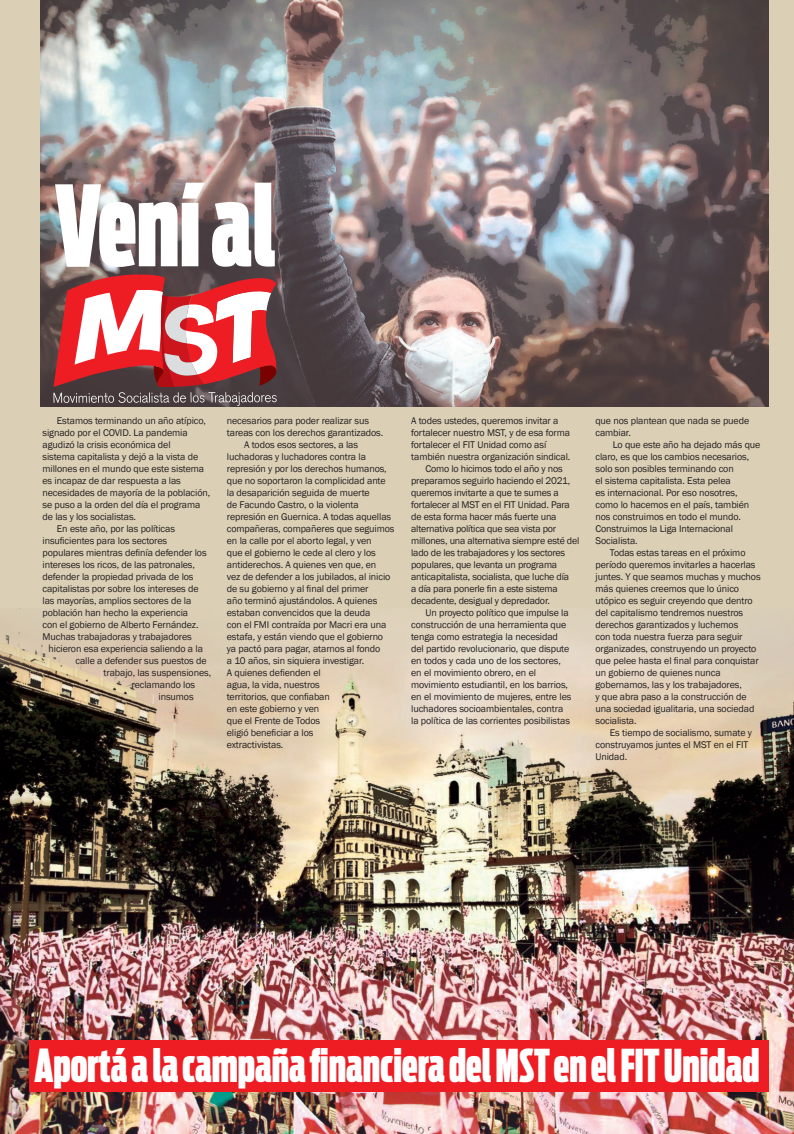
<style>
.page{position:relative;width:794px;height:1134px;background:#dbcfb5}
.page>*{position:absolute;margin:0;border:0;box-sizing:border-box;transform-origin:0 0}
.t1{font:900 110.6px "Antenna Comp";color:#fff}
.t2{font:900 44.9px "Antenna Comp";color:#fff}
.t3{font:10px/12px "Franklin Gothic";letter-spacing:-.01em;color:#231f20}
</style>
<div class="page">
<img style="left:0;top:608px;width:794px;height:526px">
<img style="left:40px;top:0;width:728px;height:406px">
<div style="left:29px;top:1040px;width:739px;height:52px;background:#ee1d23"></div>
<svg style="left:53px;top:273px;width:224px;height:133px;background:#b9676a"></svg>
<h1 class="t1" style="left:55px;top:182px;width:222px">Vení al</h1>
<p class="t3" style="left:57px;top:415px;width:151px">Estamos terminando un año atípico,</p>
<p class="t3" style="left:43px;top:427px;width:147px">signado por el COVID. La pandemia</p>
<p class="t3" style="left:43px;top:439px;width:130px">agudizó la crisis económica del</p>
<p class="t3" style="left:43px;top:451px;width:157px">sistema capitalista y dejó a la vista de</p>
<p class="t3" style="left:43px;top:463px;width:163px">millones en el mundo que este sistema</p>
<p class="t3" style="left:43px;top:475px;width:140px">es incapaz de dar respuesta a las</p>
<p class="t3" style="left:43px;top:487px;width:169px">necesidades de mayoría de la población,</p>
<p class="t3" style="left:43px;top:499px;width:159px">se puso a la orden del día el programa</p>
<p class="t3" style="left:43px;top:511px;width:95px">de las y los socialistas.</p>
<p class="t3" style="left:57px;top:523px;width:120px">En este año, por las políticas</p>
<p class="t3" style="left:43px;top:535px;width:126px">insuficientes para los sectores</p>
<p class="t3" style="left:43px;top:547px;width:166px">populares mientras definía defender los</p>
<p class="t3" style="left:43px;top:559px;width:154px">intereses los ricos, de las patronales,</p>
<p class="t3" style="left:43px;top:571px;width:153px">defender la propiedad privada de los</p>
<p class="t3" style="left:43px;top:583px;width:157px">capitalistas por sobre los intereses de</p>
<p class="t3" style="left:43px;top:595px;width:150px">las mayorías, amplios sectores de la</p>
<p class="t3" style="left:43px;top:607px;width:147px">población han hecho la experiencia</p>
<p class="t3" style="left:43px;top:619px;width:157px">con el gobierno de Alberto Fernández.</p>
<p class="t3" style="left:43px;top:631px;width:151px">Muchas trabajadoras y trabajadores</p>
<p class="t3" style="left:49px;top:643px;width:156px">hicieron esa experiencia saliendo a la</p>
<p class="t3" style="left:76px;top:655px;width:133px">calle a defender sus puestos de</p>
<p class="t3" style="left:104px;top:667px;width:109px">trabajo, las suspensiones,</p>
<p class="t3" style="left:132px;top:679px;width:65px">reclamando los</p>
<p class="t3" style="left:159px;top:691px;width:37px">insumos</p>
<p class="t3" style="left:227px;top:415px;width:144px">necesarios para poder realizar sus</p>
<p class="t3" style="left:227px;top:427px;width:158px">tareas con los derechos garantizados.</p>
<p class="t3" style="left:244px;top:439px;width:115px">A todos esos sectores, a las</p>
<p class="t3" style="left:227px;top:451px;width:141px">luchadoras y luchadores contra la</p>
<p class="t3" style="left:227px;top:463px;width:161px">represión y por los derechos humanos,</p>
<p class="t3" style="left:227px;top:475px;width:160px">que no soportaron la complicidad ante</p>
<p class="t3" style="left:227px;top:487px;width:144px">la desaparición seguida de muerte</p>
<p class="t3" style="left:227px;top:499px;width:133px">de Facundo Castro, o la violenta</p>
<p class="t3" style="left:227px;top:511px;width:166px">represión en Guernica. A todas aquellas</p>
<p class="t3" style="left:227px;top:523px;width:169px">compañeras, compañeres que seguimos</p>
<p class="t3" style="left:227px;top:535px;width:146px">en la calle por el aborto legal, y ven</p>
<p class="t3" style="left:227px;top:547px;width:150px">que el gobierno le cede al clero y los</p>
<p class="t3" style="left:227px;top:559px;width:151px">antiderechos. A quienes ven que, en</p>
<p class="t3" style="left:227px;top:571px;width:165px">vez de defender a los jubilados, al inicio</p>
<p class="t3" style="left:227px;top:583px;width:143px">de su gobierno y al final del primer</p>
<p class="t3" style="left:227px;top:595px;width:152px">año terminó ajustándolos. A quienes</p>
<p class="t3" style="left:227px;top:607px;width:145px">estaban convencidos que la deuda</p>
<p class="t3" style="left:227px;top:619px;width:161px">con el FMI contraída por Macri era una</p>
<p class="t3" style="left:227px;top:631px;width:158px">estafa, y están viendo que el gobierno</p>
<p class="t3" style="left:227px;top:643px;width:155px">ya pactó para pagar, atarnos al fondo</p>
<p class="t3" style="left:227px;top:655px;width:139px">a 10 años, sin siquiera investigar.</p>
<p class="t3" style="left:227px;top:667px;width:95px">A quienes defienden el</p>
<p class="t3" style="left:227px;top:679px;width:94px">agua, la vida, nuestros</p>
<p class="t3" style="left:227px;top:691px;width:104px">territorios, que confiaban</p>
<p class="t3" style="left:227px;top:703px;width:94px">en este gobierno y ven</p>
<p class="t3" style="left:227px;top:715px;width:95px">que el Frente de Todos</p>
<p class="t3" style="left:227px;top:727px;width:88px">eligió beneficiar a los</p>
<p class="t3" style="left:227px;top:739px;width:58px">extractivistas.</p>
<p class="t3" style="left:411px;top:415px;width:149px">A todes ustedes, queremos invitar a</p>
<p class="t3" style="left:411px;top:427px;width:160px">fortalecer nuestro MST, y de esa forma</p>
<p class="t3" style="left:411px;top:439px;width:137px">fortalecer el FIT Unidad como así</p>
<p class="t3" style="left:411px;top:451px;width:161px">también nuestra organización sindical.</p>
<p class="t3" style="left:425px;top:463px;width:139px">Como lo hicimos todo el año y nos</p>
<p class="t3" style="left:411px;top:475px;width:160px">preparamos seguirlo haciendo el 2021,</p>
<p class="t3" style="left:411px;top:487px;width:149px">queremos invitarte a que te sumes a</p>
<p class="t3" style="left:411px;top:499px;width:160px">fortalecer al MST en el FIT Unidad. Para</p>
<p class="t3" style="left:411px;top:511px;width:147px">de esta forma hacer más fuerte una</p>
<p class="t3" style="left:411px;top:523px;width:146px">alternativa política que sea vista por</p>
<p class="t3" style="left:411px;top:535px;width:170px">millones, una alternativa siempre esté del</p>
<p class="t3" style="left:411px;top:547px;width:156px">lado de les trabajadores y los sectores</p>
<p class="t3" style="left:411px;top:559px;width:148px">populares, que levanta un programa</p>
<p class="t3" style="left:411px;top:571px;width:159px">anticapitalista, socialista, que luche día</p>
<p class="t3" style="left:411px;top:583px;width:148px">a día para ponerle fin a este sistema</p>
<p class="t3" style="left:411px;top:595px;width:140px">decadente, desigual y depredador.</p>
<p class="t3" style="left:425px;top:607px;width:145px">Un proyecto político que impulse la</p>
<p class="t3" style="left:411px;top:619px;width:157px">construcción de una herramienta que</p>
<p class="t3" style="left:411px;top:631px;width:148px">tenga como estrategia la necesidad</p>
<p class="t3" style="left:411px;top:643px;width:160px">del partido revolucionario, que dispute</p>
<p class="t3" style="left:411px;top:655px;width:151px">en todos y cada uno de los sectores,</p>
<p class="t3" style="left:411px;top:667px;width:126px">en el movimiento obrero, en el</p>
<p class="t3" style="left:411px;top:679px;width:158px">movimiento estudiantil, en los barrios,</p>
<p class="t3" style="left:411px;top:691px;width:162px">en el movimiento de mujeres, entre les</p>
<p class="t3" style="left:411px;top:703px;width:154px">luchadores socioambientales, contra</p>
<p class="t3" style="left:411px;top:715px;width:160px">la política de las corrientes posibilistas</p>
<p class="t3" style="left:595px;top:415px;width:155px">que nos plantean que nada se puede cambiar.</p>
<p class="t3" style="left:595px;top:439px;width:166px;text-indent:17px">Lo que este año ha dejado más que claro, es que los cambios necesarios, solo son posibles terminando con<br>el sistema capitalista. Esta pelea<br>es internacional. Por eso nosotres, como lo hacemos en el país, también nos construimos en todo el mundo.<br>Construimos la Liga Internacional<br>Socialista.</p>
<p class="t3" style="left:595px;top:547px;width:167px;text-indent:14px">Todas estas tareas en el próximo período queremos invitarles a hacerlas juntes. Y que seamos muchas y muchos más quienes creemos que lo único utópico es seguir creyendo que dentro del capitalismo tendremos nuestros derechos garantizados y luchemos<br>con toda nuestra fuerza para seguir organizades, construyendo un proyecto que pelee hasta el final para conquistar un gobierno de quienes nunca gobernamos, las y los trabajadores,<br>y que abra paso a la construcción de una sociedad igualitaria, una sociedad socialista.</p>
<p class="t3" style="left:595px;top:727px;width:158px;text-indent:14px">Es tiempo de socialismo, sumate y construyamos juntes el MST en el FIT<br>Unidad.</p>
<h2 class="t2" style="left:35px;top:1048px;width:726px">Aportá a la campaña financiera del MST en el FIT Unidad</h2>
</div>
